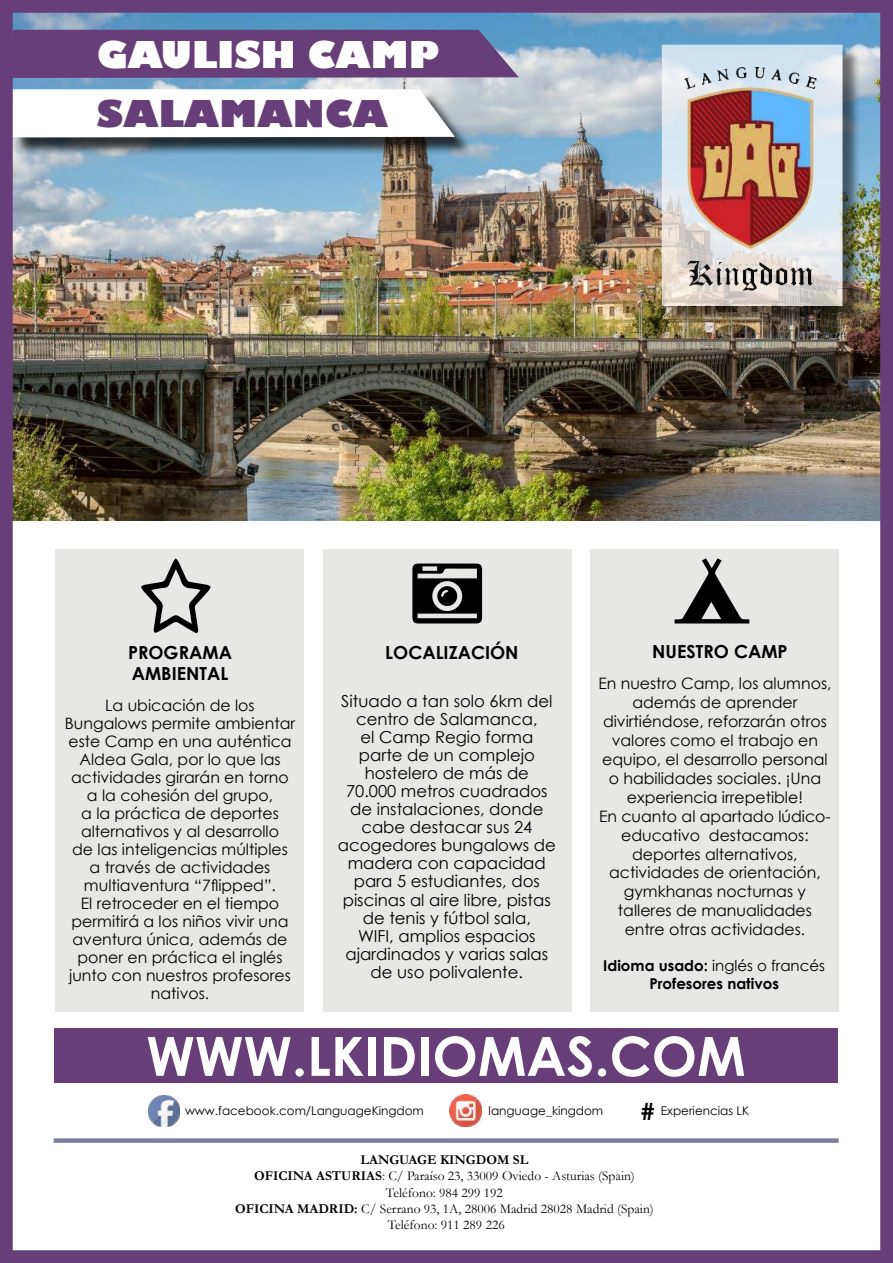
<style>
.page{position:relative;width:893px;height:1263px;background:#fff}
.page>*{position:absolute;margin:0;border:0;box-sizing:border-box;transform-origin:0 0}
.t1{font:700 54px "Century Gothic";color:#fff}
.t2{font:800 36px "Gill Sans";color:#fff}
.t3{font:800 36px "Gill Sans";color:#683e78}
.t4{font:700 18px/21.6px "Century Gothic";color:#000}
.t5{font:16.5px/18px "Century Gothic";color:#000;text-align:center}
.t6{font:15.75px/18px "Century Gothic";color:#000;text-align:center}
.t7{font:700 15px/18px "Century Gothic";color:#000;text-align:center}
.t8{font:13.5px/16.2px "Garamond";color:#000;text-align:center}
.t9{font:12px "Century Gothic";color:#000}
.s1{font-weight:400}
.s2{font-weight:700;font-size:23.25px}
.s3{font-weight:700}
</style>
<div class="page">
<img style="left:0;top:0;width:893px;height:1263px">
<div style="left:54px;top:1028px;width:784px;height:55px;background:#683e78"></div>
<img style="left:148px;top:1095px;width:31px;height:31px">
<img style="left:449px;top:1095px;width:32px;height:32px">
<div style="left:54px;top:1138px;width:785px;height:5px;background:#7d7da2"></div>
<h2 class="t2" style="left:97px;top:32px;width:343px">GAULISH CAMP</h2>
<h2 class="t3" style="left:97px;top:91px;width:34px">SALAMA</h2>
<h2 class="t3" style="left:293px;top:91px;width:96px">NCA</h2>
<p class="t4" style="left:128px;top:640px;width:106px">PROGRAMA<br>AMBIENTAL</p>
<p class="t6" style="left:65px;top:696px;width:232px">La ubicación de los<br>Bungalows permite ambientar este Camp en una auténtica<br>Aldea Gala, por lo que las actividades girarán en torno a la cohesión del grupo,<br>a la práctica de deportes alternativos y al desarrollo<br>de las inteligencias múltiples a través de actividades multiaventura “7flipped”.<br>El retroceder en el tiempo permitirá a los niños vivir una aventura única, además de poner en práctica el inglés junto con nuestros profesores nativos.</p>
<p class="t4" style="left:385px;top:640px;width:135px">LOCALIZACIÓN</p>
<p class="t5" style="left:338px;top:692px;width:219px">Situado a tan solo 6km del centro de Salamanca,<br>el Camp Regio forma parte de un complejo hostelero de más de<br>70.000 metros cuadrados de instalaciones, donde cabe destacar sus 24 acogedores bungalows de madera con capacidad para 5 estudiantes, dos piscinas al aire libre, pistas de tenis y fútbol sala,<br>WIFI, amplios espacios ajardinados y varias salas de uso polivalente.</p>
<p class="t4" style="left:652px;top:640px;width:137px">NUESTRO CAMP</p>
<p class="t6" style="left:598px;top:674px;width:235px;line-height:18.9px">En nuestro Camp, los alumnos, además de aprender divirtiéndose, reforzarán otros valores como el trabajo en equipo, el desarrollo personal o habilidades sociales. ¡Una experiencia irrepetible!<br>En cuanto al apartado lúdico&shy;educativo destacamos: deportes alternativos, actividades de orientación, gymkhanas nocturnas y talleres de manualidades entre otras actividades.</p>
<p class="t7" style="left:603px;top:955px;width:223px">Idioma usado: <span class="s1">inglés o francés<br></span>Profesores nativos</p>
<h1 class="t1" style="left:146px;top:1015px;width:601px">WWW.LKIDIOMAS.COM</h1>
<p class="t9" style="left:185px;top:1102px;width:240px">www.facebook.com/LanguageKingdom</p>
<p class="t9" style="left:489px;top:1102px;width:116px">language_kingdom</p>
<p class="t9" style="left:641px;top:1102px;width:110px"><span class="s2">#</span> Experiencias LK</p>
<p class="t8" style="left:235px;top:1151px;width:420px"><span class="s3">LANGUAGE KINGDOM SL<br>OFICINA ASTURIAS</span>: C/ Paraíso 23, 33009 Oviedo - Asturias (Spain)<br>Teléfono: 984 299 192<br><span class="s3">OFICINA MADRID:</span> C/ Serrano 93, 1A, 28006 Madrid 28028 Madrid (Spain)<br>Teléfono: 911 289 226</p>
</div>
